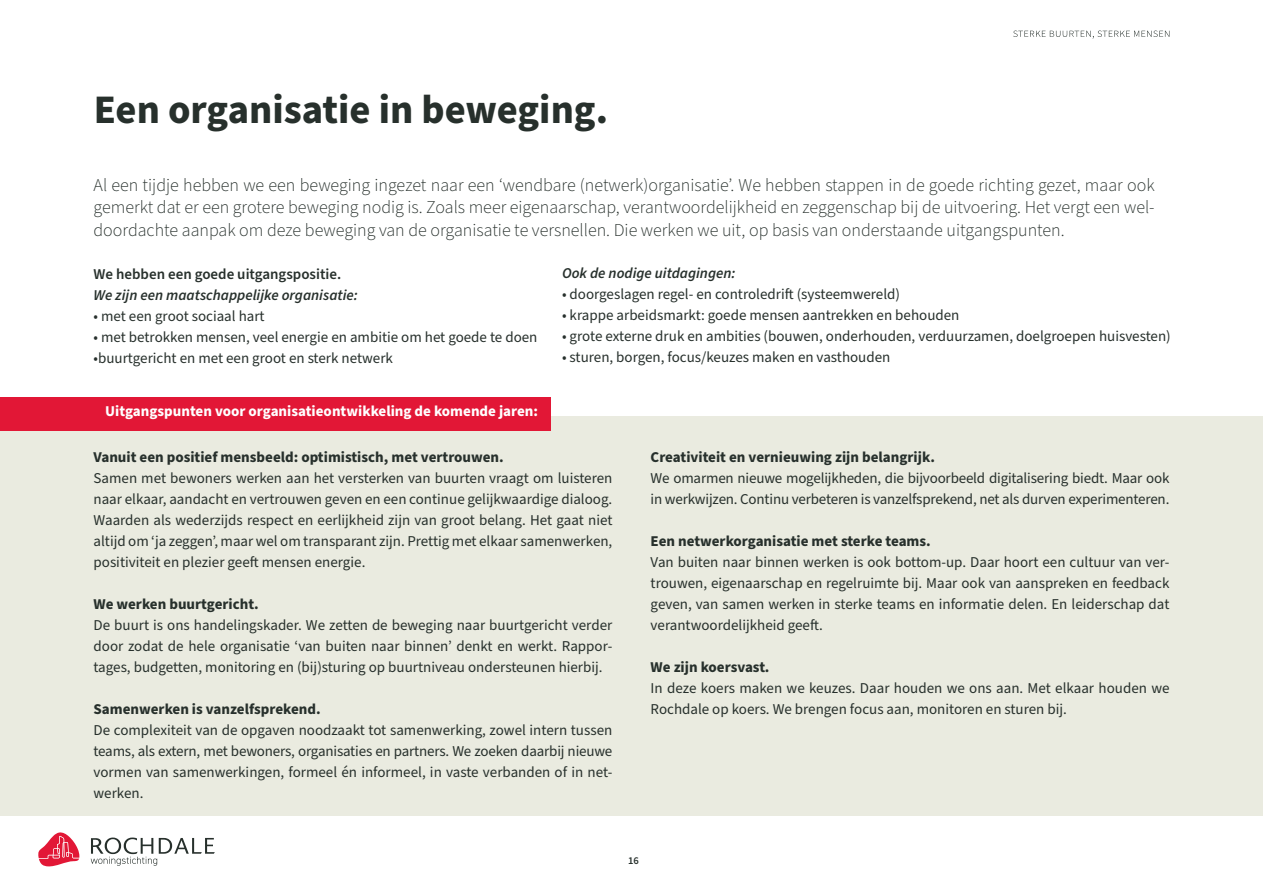
<style>
.page{position:relative;width:1263px;height:893px;background:#fff}
.page>*{position:absolute;margin:0;border:0;box-sizing:border-box;transform-origin:0 0}
.t1{font:700 40.5px "Source Sans Pro";color:#27302c}
.t2{font:300 18px/22.5px "Source Sans Pro";color:#27302c;text-align:justify}
.t3{font:15px/21px "Source Sans Pro";color:#27302c;text-align:justify}
.t4{font:700 15px "Source Sans Pro";color:#27302c}
.t5{font:italic 600 15px "Source Sans Pro";color:#27302c}
.t6{font:700 15px "Source Sans Pro";color:#fff}
.t7{font:600 15px "Source Sans Pro";color:#27302c}
.t8{font:600 10.5px "Source Sans Pro";color:#27302c}
</style>
<div class="page">
<div style="left:0;top:417px;width:1263px;height:399px;background:#eaebe0"></div>
<svg style="left:38px;top:832px;width:42px;height:34px"></svg>
<svg style="left:91px;top:837px;width:124px;height:29px"></svg>
<div style="left:0;top:396px;width:551px;height:34px;background:#e21736"></div>
<svg style="left:1013px;top:31px;width:156px;height:8px"></svg>
<p class="t1" style="left:94px;top:82px;width:516px">Een organisatie in beweging.</p>
<p class="t2" style="left:94px;top:174px;width:1062px">Al een tijdje hebben we een beweging ingezet naar een ‘wendbare (netwerk)organisatie’. We hebben stappen in de goede richting gezet, maar ook gemerkt dat er een grotere beweging nodig is. Zoals meer eigenaarschap, verantwoordelijkheid en zeggenschap bij de uitvoering. Het vergt een wel&shy;doordachte aanpak om deze beweging van de organisatie te versnellen. Die werken we uit, op basis van onderstaande uitgangspunten.</p>
<p class="t7" style="left:94px;top:264px;width:249px">We hebben een goede uitgangspositie.</p>
<p class="t5" style="left:94px;top:285px;width:266px">We zijn een maatschappelijke organisatie:</p>
<p class="t3" style="left:94px;top:306px;width:173px">• met een groot sociaal hart</p>
<p class="t3" style="left:94px;top:327px;width:445px">• met betrokken mensen, veel energie en ambitie om het goede te doen</p>
<p class="t3" style="left:94px;top:348px;width:301px">•buurtgericht en met een groot en sterk netwerk</p>
<p class="t5" style="left:562px;top:263px;width:175px">Ook de nodige uitdagingen:</p>
<p class="t3" style="left:562px;top:284px;width:340px">• doorgeslagen regel- en controledrift (systeemwereld)</p>
<p class="t3" style="left:562px;top:305px;width:399px">• krappe arbeidsmarkt: goede mensen aantrekken en behouden</p>
<p class="t3" style="left:562px;top:326px;width:610px">• grote externe druk en ambities (bouwen, onderhouden, verduurzamen, doelgroepen huisvesten)</p>
<p class="t3" style="left:562px;top:347px;width:330px">• sturen, borgen, focus/keuzes maken en vasthouden</p>
<p class="t6" style="left:105px;top:401px;width:434px">Uitgangspunten voor organisatieontwikkeling de komende jaren:</p>
<p class="t4" style="left:94px;top:447px;width:412px">Vanuit een positief mensbeeld: optimistisch, met vertrouwen.</p>
<p class="t3" style="left:94px;top:468px;width:520px">Samen met bewoners werken aan het versterken van buurten vraagt om luisteren naar elkaar, aandacht en vertrouwen geven en een continue gelijkwaardige dialoog.<br>Waarden als wederzijds respect en eerlijkheid zijn van groot belang. Het gaat niet altijd om ‘ja zeggen’, maar wel om transparant zijn. Prettig met elkaar samenwerken, positiviteit en plezier geeft mensen energie.</p>
<p class="t4" style="left:94px;top:594px;width:167px">We werken buurtgericht.</p>
<p class="t3" style="left:94px;top:615px;width:520px">De buurt is ons handelingskader. We zetten de beweging naar buurtgericht verder door zodat de hele organisatie ‘van buiten naar binnen’ denkt en werkt. Rappor&shy;tages, budgetten, monitoring en (bij)sturing op buurtniveau ondersteunen hierbij.</p>
<p class="t4" style="left:94px;top:699px;width:229px">Samenwerken is vanzelfsprekend.</p>
<p class="t3" style="left:94px;top:720px;width:520px">De complexiteit van de opgaven noodzaakt tot samenwerking, zowel intern tussen teams, als extern, met bewoners, organisaties en partners. We zoeken daarbij nieuwe vormen van samenwerkingen, formeel én informeel, in vaste verbanden of in net&shy;werken.</p>
<p class="t4" style="left:651px;top:447px;width:286px">Creativiteit en vernieuwing zijn belangrijk.</p>
<p class="t3" style="left:651px;top:468px;width:520px">We omarmen nieuwe mogelijkheden, die bijvoorbeeld digitalisering biedt. Maar ook in werkwijzen. Continu verbeteren is vanzelfsprekend, net als durven experimenteren.</p>
<p class="t4" style="left:651px;top:531px;width:282px">Een netwerkorganisatie met sterke teams.</p>
<p class="t3" style="left:651px;top:552px;width:520px">Van buiten naar binnen werken is ook bottom-up. Daar hoort een cultuur van ver&shy;trouwen, eigenaarschap en regelruimte bij. Maar ook van aanspreken en feedback geven, van samen werken in sterke teams en informatie delen. En leiderschap dat verantwoordelijkheid geeft.</p>
<p class="t4" style="left:651px;top:657px;width:120px">We zijn koersvast.</p>
<p class="t3" style="left:651px;top:678px;width:520px">In deze koers maken we keuzes. Daar houden we ons aan. Met elkaar houden we<br>Rochdale op koers. We brengen focus aan, monitoren en sturen bij.</p>
<p class="t8" style="left:628px;top:854px;width:12px">16</p>
</div>
